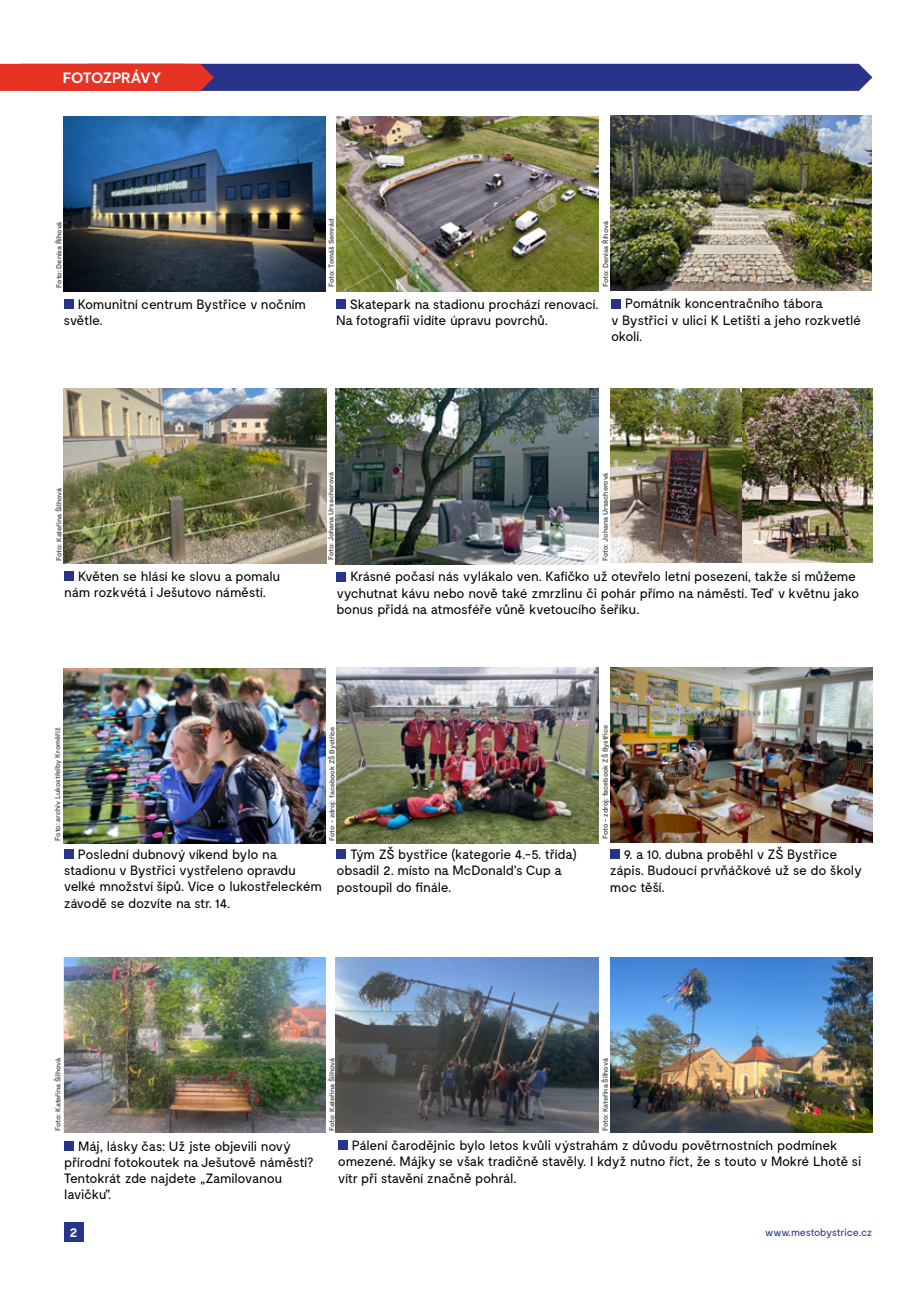
<style>
.page{position:relative;width:915px;height:1306px;background:#fff}
.page>*{position:absolute;margin:0;border:0;box-sizing:border-box;transform-origin:0 0}
.t1{font:700 15px "Moderat";letter-spacing:-.02em;color:#fff}
.t2{font:13.5px/16.2px "Moderat";letter-spacing:-.03em;color:#000}
.t3{font:700 13.5px "Moderat";color:#fff}
.t4{font:10.5px "Moderat";letter-spacing:-.03em;color:#28348b}
.t5{font:700 7.2px "Moderat";letter-spacing:-.01em;color:#5a5a59}
</style>
<div class="page">
<div style="left:64px;top:1222px;width:19px;height:20px;background:#28348b"></div>
<img style="left:336px;top:388px;width:262px;height:176px">
<img style="left:64px;top:388px;width:262px;height:176px">
<div style="left:64px;top:299px;width:9px;height:9px;background:#28348b"></div>
<svg style="left:0;top:64px;width:872px;height:27px;background:#573573"></svg>
<img style="left:610px;top:957px;width:262px;height:175px">
<div style="left:64px;top:1140px;width:10px;height:10px;background:#28348b"></div>
<div style="left:338px;top:1140px;width:9px;height:10px;background:#28348b"></div>
<div style="left:64px;top:571px;width:10px;height:10px;background:#28348b"></div>
<img style="left:336px;top:957px;width:262px;height:175px">
<img style="left:63px;top:668px;width:262px;height:175px">
<div style="left:64px;top:849px;width:10px;height:10px;background:#28348b"></div>
<div style="left:609px;top:849px;width:10px;height:10px;background:#28348b"></div>
<img style="left:610px;top:667px;width:262px;height:176px">
<img style="left:336px;top:116px;width:262px;height:175px">
<img style="left:610px;top:115px;width:261px;height:176px">
<div style="left:611px;top:299px;width:9px;height:9px;background:#28348b"></div>
<img style="left:64px;top:957px;width:261px;height:175px">
<div style="left:336px;top:299px;width:10px;height:10px;background:#28348b"></div>
<img style="left:64px;top:116px;width:262px;height:175px">
<div style="left:336px;top:571px;width:10px;height:10px;background:#28348b"></div>
<img style="left:741px;top:388px;width:131px;height:174px">
<img style="left:610px;top:388px;width:131px;height:174px">
<div style="left:336px;top:849px;width:10px;height:10px;background:#28348b"></div>
<img style="left:336px;top:668px;width:262px;height:175px">
<p class="t1" style="left:63px;top:69px;width:100px">FOTOZPRÁVY</p>
<p class="t5" style="left:55px;top:287px;width:68px;rotate:-90deg">Foto: Denisa Říhová</p>
<p class="t5" style="left:327px;top:287px;width:69px;rotate:-90deg">Foto: Tomáš Semrád</p>
<p class="t5" style="left:601px;top:287px;width:68px;rotate:-90deg">Foto: Denisa Říhová</p>
<p class="t2" style="left:64px;top:296px;width:244px;text-indent:14px">Komunitní centrum Bystřice v nočním světle.</p>
<p class="t2" style="left:336px;top:297px;width:264px;text-indent:14px">Skatepark na stadionu prochází renovací.<br>Na fotografii vidíte úpravu povrchů.</p>
<p class="t2" style="left:611px;top:296px;width:251px;text-indent:14px">Pomátník koncentračního tábora<br>v Bystřici v ulici K Letišti a jeho rozkvetlé okolí.</p>
<p class="t5" style="left:55px;top:561px;width:74px;rotate:-90deg">Foto: Kateřina Šilhová</p>
<p class="t2" style="left:64px;top:568px;width:218px;text-indent:14px">Květen se hlásí ke slovu a pomalu nám rozkvétá i Ješutovo náměstí.</p>
<p class="t5" style="left:326px;top:560px;width:90px;rotate:-90deg">Foto: Johana Ursacherová</p>
<p class="t5" style="left:601px;top:560px;width:90px;rotate:-90deg">Foto: Johana Ursacherová</p>
<p class="t2" style="left:336px;top:569px;width:524px;text-indent:14px">Krásné počasí nás vylákalo ven. Kafíčko už otevřelo letní posezení, takže si můžeme vychutnat kávu nebo nově také zmrzlinu či pohár přímo na náměstí. Teď v květnu jako bonus přidá na atmosféře vůně kvetoucího šeříku.</p>
<p class="t5" style="left:54px;top:840px;width:114px;rotate:-90deg">Foto: archiv Lukostřelby Kroměříž</p>
<p class="t5" style="left:327px;top:840px;width:116px;rotate:-90deg">Foto - zdroj: facebook ZŠ Bystřice</p>
<p class="t2" style="left:64px;top:846px;width:259px;text-indent:14px">Poslední dubnový víkend bylo na stadionu v Bystřici vystřeleno opravdu velké množství šípů. Více o lukostřeleckém závodě se dozvíte na str. 14.</p>
<p class="t2" style="left:336px;top:846px;width:242px;text-indent:14px">Tým ZŠ bystřice (kategorie 4.-5. třída) obsadil 2. místo na McDonald's Cup a postoupil do finále.</p>
<p class="t5" style="left:601px;top:839px;width:116px;rotate:-90deg">Foto - zdroj: facebook ZŠ Bystřice</p>
<p class="t2" style="left:609px;top:846px;width:253px;text-indent:14px">9. a 10. dubna proběhl v ZŠ Bystřice zápis. Budoucí prvňáčkové už se do školy moc těší.</p>
<p class="t5" style="left:54px;top:1130px;width:74px;rotate:-90deg">Foto: Kateřina Šilhová</p>
<p class="t5" style="left:327px;top:1130px;width:74px;rotate:-90deg">Foto: Kateřina Šilhová</p>
<p class="t5" style="left:601px;top:1131px;width:74px;rotate:-90deg">Foto: Kateřina Šilhová</p>
<p class="t2" style="left:64px;top:1138px;width:250px;text-indent:14px">Máj, lásky čas: Už jste objevili nový přírodní fotokoutek na Ješutově náměstí?<br>Tentokrát zde najdete</p>
<p class="t2" style="left:200px;top:1178px;width:7px">"</p>
<p class="t2" style="left:205px;top:1170px;width:78px">Zamilovanou</p>
<p class="t2" style="left:64px;top:1186px;width:49px">lavičku".</p>
<p class="t2" style="left:338px;top:1137px;width:525px;text-indent:14px">Pálení čarodějnic bylo letos kvůli výstrahám z důvodu povětrnostních podmínek omezené. Májky se však tradičně stavěly. I když nutno říct, že s touto v Mokré Lhotě si vítr při stavění značně pohrál.</p>
<p class="t3" style="left:70px;top:1224px;width:9px">2</p>
<p class="t4" style="left:765px;top:1226px;width:109px">www.mestobystrice.cz</p>
</div>
